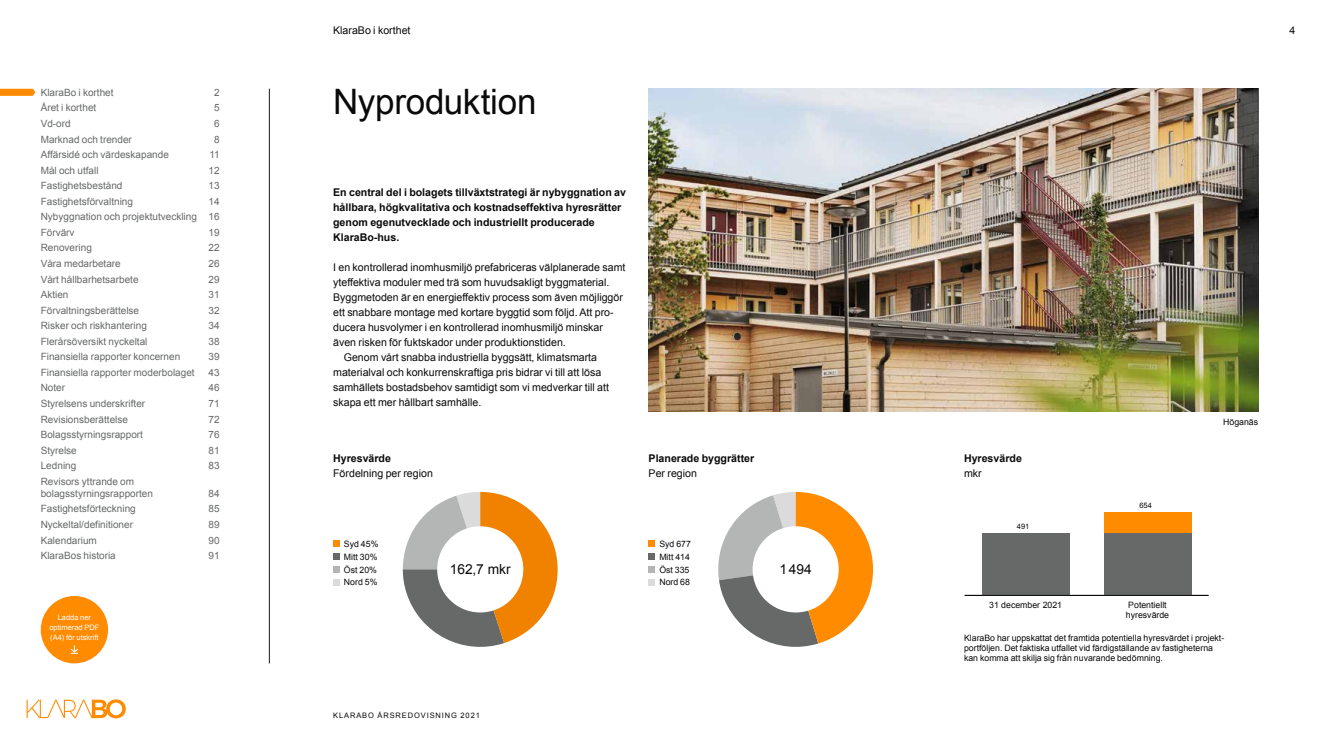
<style>
.page{position:relative;width:1322px;height:745px;background:#fff}
.page>*{position:absolute;margin:0;border:0;box-sizing:border-box;transform-origin:0 0}
.t1{font:35px "Arial";letter-spacing:-.01em;color:#0a0a0a}
.t2{font:13.75px "Arial";color:#09090a}
.t3{font:13.75px "Arial";color:#0a0a0a}
.t4{font:10.62px "Arial";color:#0a0a0a}
.t5{font:700 10.62px/15px "Arial";color:#0a0a0a}
.t6{font:10px/15.5px "Arial";color:#666968;text-align:justify}
.t7{font:8.75px/12.9px "Arial";color:#0a0a0a}
.t8{font:7.5px/10px "Arial";color:#fff;text-align:center}
.t9{font:7.5px "Arial";letter-spacing:.12em;color:#0a0a0a}
</style>
<div class="page">
<img style="left:648px;top:89px;width:610px;height:322px">
<div style="left:1103px;top:511px;width:88px;height:21px;background:#ff8b00"></div>
<div style="left:982px;top:532px;width:87px;height:63px;background:#666968"></div>
<div style="left:1103px;top:532px;width:88px;height:63px;background:#666968"></div>
<hr style="left:964px;top:594px;width:244px;height:1px;background:#0a0a0a">
<svg style="left:403px;top:491px;width:154px;height:156px"></svg>
<div style="left:437px;top:526px;width:86px;height:86px;background:#fff;border-radius:50%"></div>
<svg style="left:333px;top:540px;width:6px;height:6px"></svg>
<svg style="left:333px;top:553px;width:6px;height:6px"></svg>
<svg style="left:333px;top:566px;width:6px;height:6px"></svg>
<div style="left:333px;top:578px;width:6px;height:7px;background:#dadbda"></div>
<div style="left:648px;top:540px;width:7px;height:6px;background:#ff8b00"></div>
<div style="left:648px;top:553px;width:7px;height:6px;background:#666968"></div>
<div style="left:648px;top:566px;width:7px;height:6px;background:#b4b6b5"></div>
<div style="left:648px;top:578px;width:7px;height:7px;background:#dadbda"></div>
<svg style="left:718px;top:491px;width:155px;height:156px"></svg>
<div style="left:752px;top:526px;width:87px;height:86px;background:#fff;border-radius:50%"></div>
<svg style="left:27px;top:699px;width:99px;height:19px"></svg>
<hr style="left:269px;top:89px;width:1px;height:574px;background:#181716">
<div style="left:41px;top:595px;width:67px;height:68px;background:#ff8b00;border-radius:50%"></div>
<svg style="left:70px;top:645px;width:8px;height:8px"></svg>
<svg style="left:0;top:89px;width:35px;height:7px"></svg>
<p class="t6" style="left:41px;top:85px;width:74px">KlaraBo i korthet</p>
<p class="t6" style="left:214px;top:85px;width:7px">2</p>
<p class="t6" style="left:41px;top:100px;width:57px">Året i korthet</p>
<p class="t6" style="left:214px;top:100px;width:7px">5</p>
<p class="t6" style="left:41px;top:116px;width:32px">Vd-ord</p>
<p class="t6" style="left:214px;top:116px;width:7px">6</p>
<p class="t6" style="left:41px;top:131px;width:93px">Marknad och trender</p>
<p class="t6" style="left:214px;top:131px;width:7px">8</p>
<p class="t6" style="left:41px;top:147px;width:130px">Affärsidé och värdeskapande</p>
<p class="t6" style="left:209px;top:147px;width:12px">11</p>
<p class="t6" style="left:41px;top:162px;width:59px">Mål och utfall</p>
<p class="t6" style="left:209px;top:162px;width:13px">12</p>
<p class="t6" style="left:41px;top:178px;width:83px">Fastighetsbestånd</p>
<p class="t6" style="left:209px;top:178px;width:13px">13</p>
<p class="t6" style="left:41px;top:193px;width:94px">Fastighetsförvaltning</p>
<p class="t6" style="left:41px;top:193px;width:180px;text-indent:168px">14<br>Nybyggnation och projektutveckling 16<br>Förvärv</p>
<p class="t6" style="left:209px;top:224px;width:13px">19</p>
<p class="t6" style="left:41px;top:240px;width:53px">Renovering</p>
<p class="t6" style="left:209px;top:240px;width:13px">22</p>
<p class="t6" style="left:41px;top:256px;width:82px">Våra medarbetare</p>
<p class="t6" style="left:209px;top:256px;width:13px">26</p>
<p class="t6" style="left:41px;top:271px;width:99px">Vårt hållbarhetsarbete</p>
<p class="t6" style="left:209px;top:271px;width:13px">29</p>
<p class="t6" style="left:41px;top:287px;width:29px">Aktien</p>
<p class="t6" style="left:209px;top:287px;width:13px">31</p>
<p class="t6" style="left:41px;top:302px;width:100px">Förvaltningsberättelse</p>
<p class="t6" style="left:209px;top:302px;width:13px">32</p>
<p class="t6" style="left:41px;top:318px;width:108px">Risker och riskhantering</p>
<p class="t6" style="left:209px;top:318px;width:13px">34</p>
<p class="t6" style="left:41px;top:333px;width:108px">Flerårsöversikt nyckeltal</p>
<p class="t6" style="left:209px;top:333px;width:13px">38</p>
<p class="t6" style="left:41px;top:349px;width:141px">Finansiella rapporter koncernen</p>
<p class="t6" style="left:209px;top:349px;width:13px">39</p>
<p class="t6" style="left:41px;top:364px;width:155px">Finansiella rapporter moderbolaget</p>
<p class="t6" style="left:209px;top:364px;width:13px">43</p>
<p class="t6" style="left:41px;top:380px;width:26px">Noter</p>
<p class="t6" style="left:209px;top:380px;width:13px">46</p>
<p class="t6" style="left:41px;top:395px;width:106px">Styrelsens underskrifter</p>
<p class="t6" style="left:209px;top:395px;width:13px">71</p>
<p class="t6" style="left:41px;top:411px;width:89px">Revisionsberättelse</p>
<p class="t6" style="left:209px;top:411px;width:13px">72</p>
<p class="t6" style="left:41px;top:426px;width:104px">Bolagsstyrningsrapport</p>
<p class="t6" style="left:209px;top:426px;width:13px">76</p>
<p class="t6" style="left:41px;top:442px;width:38px">Styrelse</p>
<p class="t6" style="left:209px;top:442px;width:13px">81</p>
<p class="t6" style="left:41px;top:458px;width:37px">Ledning</p>
<p class="t6" style="left:209px;top:458px;width:13px">83</p>
<p class="t6" style="left:41px;top:475px;width:114px;line-height:12px">Revisors yttrande om bolagsstyrningsrapporten</p>
<p class="t6" style="left:209px;top:485px;width:13px">84</p>
<p class="t6" style="left:41px;top:501px;width:97px">Fastighetsförteckning</p>
<p class="t6" style="left:209px;top:501px;width:13px">85</p>
<p class="t6" style="left:41px;top:516px;width:94px">Nyckeltal/definitioner</p>
<p class="t6" style="left:209px;top:516px;width:13px">89</p>
<p class="t6" style="left:41px;top:532px;width:58px">Kalendarium</p>
<p class="t6" style="left:209px;top:532px;width:13px">90</p>
<p class="t6" style="left:41px;top:547px;width:77px">KlaraBos historia</p>
<p class="t6" style="left:209px;top:547px;width:13px">91</p>
<p class="t8" style="left:49px;top:611px;width:52px">Ladda ner optimerad PDF (A4) för utskrift</p>
<p class="t4" style="left:333px;top:23px;width:79px">KlaraBo i korthet</p>
<h1 class="t1" style="left:333px;top:78px;width:205px">Nyproduktion</h1>
<p class="t5" style="left:333px;top:185px;width:294px">En central del i bolagets tillväxtstrategi är nybyggnation av hållbara, högkvalitativa och kostnadseffektiva hyresrätter genom egenutvecklade och industriellt producerade KlaraBo-hus.</p>
<p class="t4" style="left:333px;top:260px;width:294px">I en kontrollerad inomhusmiljö prefabriceras välplanerade samt</p>
<p class="t4" style="left:333px;top:275px;width:278px">yteffektiva moduler med trä som huvudsakligt byggmaterial.</p>
<p class="t4" style="left:333px;top:290px;width:291px">Byggmetoden är en energieffektiv process som även möjliggör</p>
<p class="t4" style="left:333px;top:305px;width:282px">ett snabbare montage med kortare byggtid som följd. Att pro-</p>
<p class="t4" style="left:333px;top:320px;width:271px">ducera husvolymer i en kontrollerad inomhusmiljö minskar</p>
<p class="t4" style="left:333px;top:335px;width:234px">även risken för fuktskador under produktionstiden.</p>
<p class="t4" style="left:344px;top:350px;width:255px">Genom vårt snabba industriella byggsätt, klimatsmarta</p>
<p class="t4" style="left:333px;top:365px;width:270px">materialval och konkurrenskraftiga pris bidrar vi till att lösa</p>
<p class="t4" style="left:333px;top:380px;width:277px">samhällets bostadsbehov samtidigt som vi medverkar till att</p>
<p class="t4" style="left:333px;top:395px;width:150px">skapa ett mer hållbart samhälle.</p>
<p class="t5" style="left:333px;top:450px;width:59px">Hyresvärde</p>
<p class="t4" style="left:333px;top:465px;width:101px">Fördelning per region</p>
<p class="t5" style="left:648px;top:450px;width:107px">Planerade byggrätter</p>
<p class="t4" style="left:648px;top:465px;width:50px">Per region</p>
<p class="t7" style="left:344px;top:537px;width:36px">Syd 45%<br>Mitt 30%<br>Öst 20%<br>Nord 5%</p>
<p class="t7" style="left:659px;top:537px;width:33px">Syd 677<br>Mitt 414<br>Öst 335<br>Nord 68</p>
<h2 class="t2" style="left:450px;top:559px;width:62px">162,7 mkr</h2>
<h2 class="t3" style="left:779px;top:559px;width:34px">1494</h2>
<p class="t9" style="left:333px;top:710px;width:148px">KLARABO ÅRSREDOVISNING 2021</p>
<p class="t4" style="left:1289px;top:23px;width:7px">4</p>
<p class="t5" style="left:964px;top:450px;width:59px">Hyresvärde</p>
<p class="t4" style="left:964px;top:465px;width:19px">mkr</p>
<p class="t9" style="left:1017px;top:521px;width:14px">491</p>
<p class="t7" style="left:989px;top:598px;width:74px">31 december 2021</p>
<p class="t9" style="left:1139px;top:500px;width:14px">654</p>
<p class="t7" style="left:1126px;top:599px;width:45px;line-height:10.5px">Potentiellt hyresvärde</p>
<p class="t7" style="left:1223px;top:415px;width:37px">Höganäs</p>
<p class="t7" style="left:964px;top:633px;width:262px;line-height:10px">KlaraBo har uppskattat det framtida potentiella hyresvärdet i projekt&shy;portföljen. Det faktiska utfallet vid färdigställande av fastigheterna kan komma att skilja sig från nuvarande bedömning.</p>
</div>
